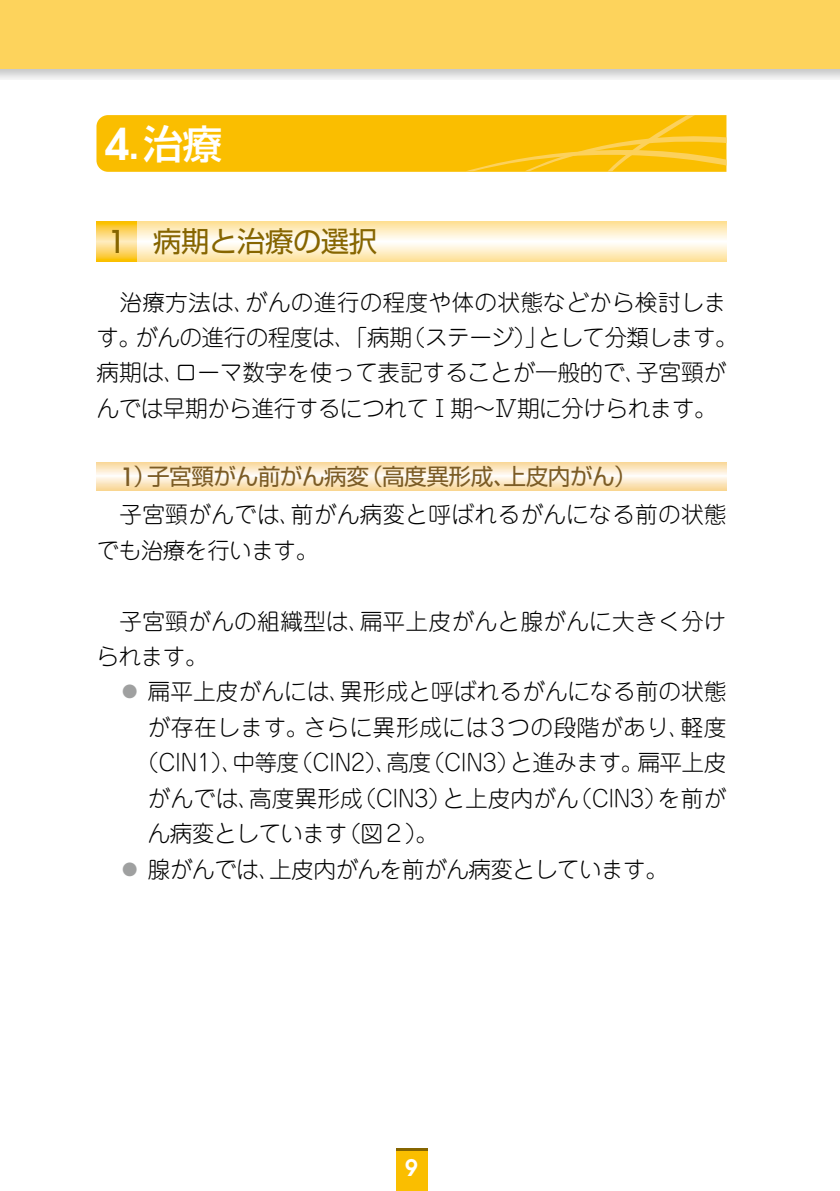
<style>
.page{position:relative;width:840px;height:1191px;background:#fff}
.page>*{position:absolute;margin:0;border:0;box-sizing:border-box;transform-origin:0 0}
.t1{font:500 39.6px "Shin Go Pro";color:#fff}
.t2{font:28.4px "Shin Go Pro";letter-spacing:-.015em;color:#866500}
.t3{font:300 22.6px/35.4px "Jun 101 Pro";letter-spacing:-.01em;color:#000}
.t4{font:300 22.6px/35.4px "Jun 101 Pro";letter-spacing:.01em;color:#000}
.t5{font:300 22.6px "Jun 101 Pro";letter-spacing:.02em;color:#000}
.t6{font:22.6px "Shin Go Pro";letter-spacing:-.025em;color:#7c5c25}
.t7{font:600 22.6px "Avant Garde";color:#fff}
.s1{font-family:"Avant Garde";font-weight:600;font-size:43.6px}
.s2{font-family:"Avant Garde";font-weight:500;font-size:31.2px}
.s3{font-family:"Avant Garde";font-weight:500;font-size:25px}
.s4{color:#9fa0a0}
</style>
<div class="page">
<div style="left:396px;top:1148px;width:31px;height:26px;background:#866500"></div>
<div style="left:396px;top:1151px;width:31px;height:40px;background:#fabe00"></div>
<img style="left:0;top:0;width:840px;height:79px">
<div style="left:0;top:0;width:839px;height:68px;background:#fdd35c"></div>
<svg style="left:96px;top:115px;width:630px;height:57px;background:#fabf07"></svg>
<svg style="left:136px;top:221px;width:590px;height:40px"></svg>
<svg style="left:96px;top:221px;width:40px;height:40px;background:#fcd462"></svg>
<h1 class="t1" style="left:105px;top:111px;width:119px"><span class="s1">4</span>.治療</h1>
<p class="t2" style="left:108px;top:218px;width:271px"><span class="s2">1</span> 病期と治療の選択</p>
<p class="t3" style="left:96px;top:282px;width:642px">　治療方法は、がんの進行の程度や体の状態などから検討します。がんの進行の程度は、「病期（ステージ）」として分類します。病期は、ローマ数字を使って表記することが一般的で、子宮頸がんでは早期から進行するにつれてⅠ期～Ⅳ期に分けられます。</p>
<p class="t6" style="left:120px;top:458px;width:518px"><span class="s3">1</span>）子宮頸がん前がん病変（高度異形成、上皮内がん）</p>
<p class="t4" style="left:96px;top:494px;width:631px">　子宮頸がんでは、前がん病変と呼ばれるがんになる前の状態でも治療を行います。</p>
<p class="t4" style="left:96px;top:600px;width:631px">　子宮頸がんの組織型は、扁平上皮がんと腺がんに大きく分け</p>
<p class="t3" style="left:96px;top:636px;width:113px">られます。</p>
<p class="t3" style="left:96px;top:671px;width:631px"><span class="s4">　◦</span> 扁平上皮がんには、異形成と呼ばれるがんになる前の状態</p>
<p class="t5" style="left:147px;top:709px;width:580px">が存在します。さらに異形成には3つの段階があり、軽度</p>
<p class="t3" style="left:136px;top:742px;width:591px">（CIN1）、中等度（CIN2）、高度（CIN3）と進みます。扁平上皮</p>
<p class="t3" style="left:147px;top:778px;width:580px">がんでは、高度異形成（CIN3）と上皮内がん（CIN3）を前が</p>
<p class="t3" style="left:147px;top:813px;width:292px">ん病変としています（図２）。</p>
<p class="t3" style="left:96px;top:848px;width:572px"><span class="s4">　◦</span> 腺がんでは、上皮内がんを前がん病変としています。</p>
<p class="t7" style="left:405px;top:1152px;width:14px">9</p>
</div>
